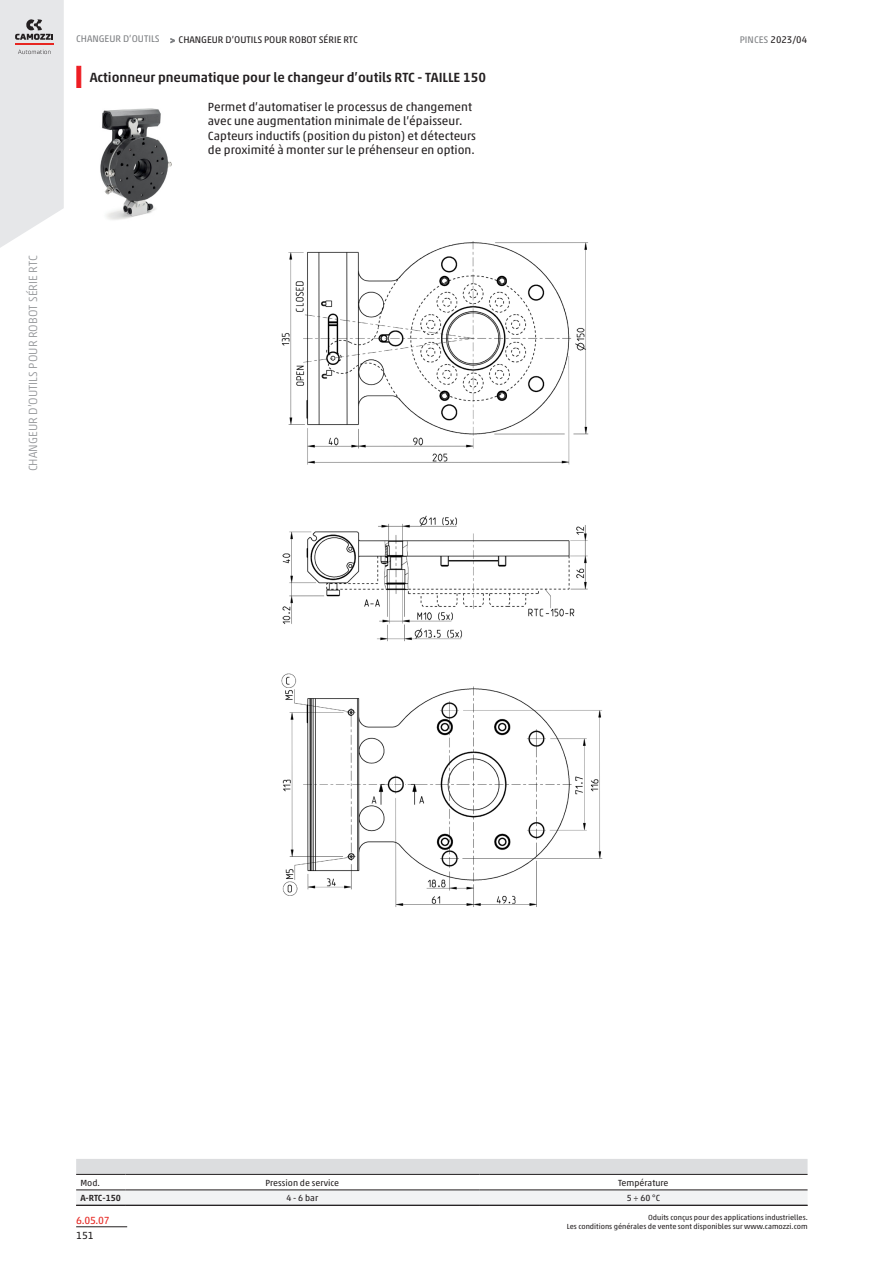
<style>
.page{position:relative;width:893px;height:1263px;background:#fff}
.page>*{position:absolute;margin:0;border:0;box-sizing:border-box;transform-origin:0 0}
.blockTitle_value{font:500 13.5px "Akko W1 G";color:#231f20}
.normal_value{font:12px/14.4px "Akko W1 G";color:#231f20}
.t1{font:300 12px "Akko W1 G";color:#939598}
.secL{font:10.5px "Akko W1 G";color:#e72621}
.sec4L{font:10.5px "Akko W1 G";color:#231f20}
.headTitleR{font:9.75px "Akko W1 G";color:#231f20}
.headTitleL{font:9.75px "Akko W1 G";color:#808285}
.footTitleL{font:9.75px "Akko W1 G";color:#231f20}
.models_header{font:9px "Akko W1 G";color:#231f20}
.models_cell{font:9px "Akko W1 G";color:#231f20}
.models_row_header{font:500 9px "Akko W1 G";letter-spacing:-.005em;color:#231f20}
.models_model{font:9px "Akko W1 G";color:#231f20}
.footNotesL{font:7.5px/9px "Akko W1 G";color:#231f20;text-align:right}
.s1{font-size:9px;color:#808285}
.s2{color:#808285}
</style>
<div class="page">
<hr style="left:76px;top:1226px;width:51px;height:1px;background:#231f20">
<svg style="left:0;top:0;width:64px;height:248px;background:#e4e4e6"></svg>
<svg style="left:76px;top:66px;width:5px;height:22px"></svg>
<div style="left:76px;top:1159px;width:731px;height:15px;background:#dcdddf"></div>
<svg style="left:76px;top:1190px;width:731px;height:15px"></svg>
<hr style="left:76px;top:1174px;width:49px;height:1px;background:#231f20">
<hr style="left:76px;top:1189px;width:49px;height:1px;background:#231f20">
<hr style="left:125px;top:1174px;width:354px;height:1px;background:#231f20">
<hr style="left:125px;top:1189px;width:354px;height:1px;background:#231f20">
<hr style="left:479px;top:1174px;width:328px;height:1px;background:#231f20">
<hr style="left:479px;top:1189px;width:328px;height:1px;background:#231f20">
<hr style="left:76px;top:1205px;width:731px;height:1px;background:#231f20">
<img style="left:281px;top:242px;width:322px;height:665px">
<img style="left:100px;top:108px;width:72px;height:112px">
<p class="headTitleL" style="left:76px;top:32px;width:85px">CHANGEUR D’OUTILS</p>
<p class="headTitleR" style="left:170px;top:32px;width:189px"><span class="s1">&gt;</span> CHANGEUR D’OUTILS POUR ROBOT SÉRIE RTC</p>
<p class="blockTitle_value" style="left:90px;top:68px;width:398px">Actionneur pneumatique pour le changeur d’outils RTC - TAILLE 150</p>
<p class="normal_value" style="left:208px;top:99px;width:270px">Permet d’automatiser le processus de changement avec une augmentation minimale de l’épaisseur.<br>Capteurs inductifs (position du piston) et détecteurs de proximité à monter sur le préhenseur en option.</p>
<p class="t1" style="left:24px;top:471px;width:218px;rotate:-90deg">CHANGEUR D’OUTILS POUR ROBOT SÉRIE RTC</p>
<p class="footTitleL" style="left:740px;top:33px;width:69px"><span class="s2">PINCES</span> 2023/04</p>
<p class="models_model" style="left:80px;top:1176px;width:21px">Mod.</p>
<p class="models_header" style="left:265px;top:1176px;width:75px">Pression de service</p>
<p class="models_header" style="left:618px;top:1176px;width:52px">Température</p>
<p class="models_row_header" style="left:80px;top:1191px;width:42px">A-RTC-150</p>
<p class="models_cell" style="left:286px;top:1191px;width:33px">4 - 6 bar</p>
<p class="models_cell" style="left:627px;top:1191px;width:35px">5 ÷ 60 °C</p>
<p class="secL" style="left:76px;top:1212px;width:35px">6.05.07</p>
<p class="sec4L" style="left:76px;top:1228px;width:19px">151</p>
<p class="footNotesL" style="left:567px;top:1212px;width:242px">Oduits conçus pour des applications industrielles.<br>Les conditions générales de vente sont disponibles sur www.camozzi.com</p>
</div>
